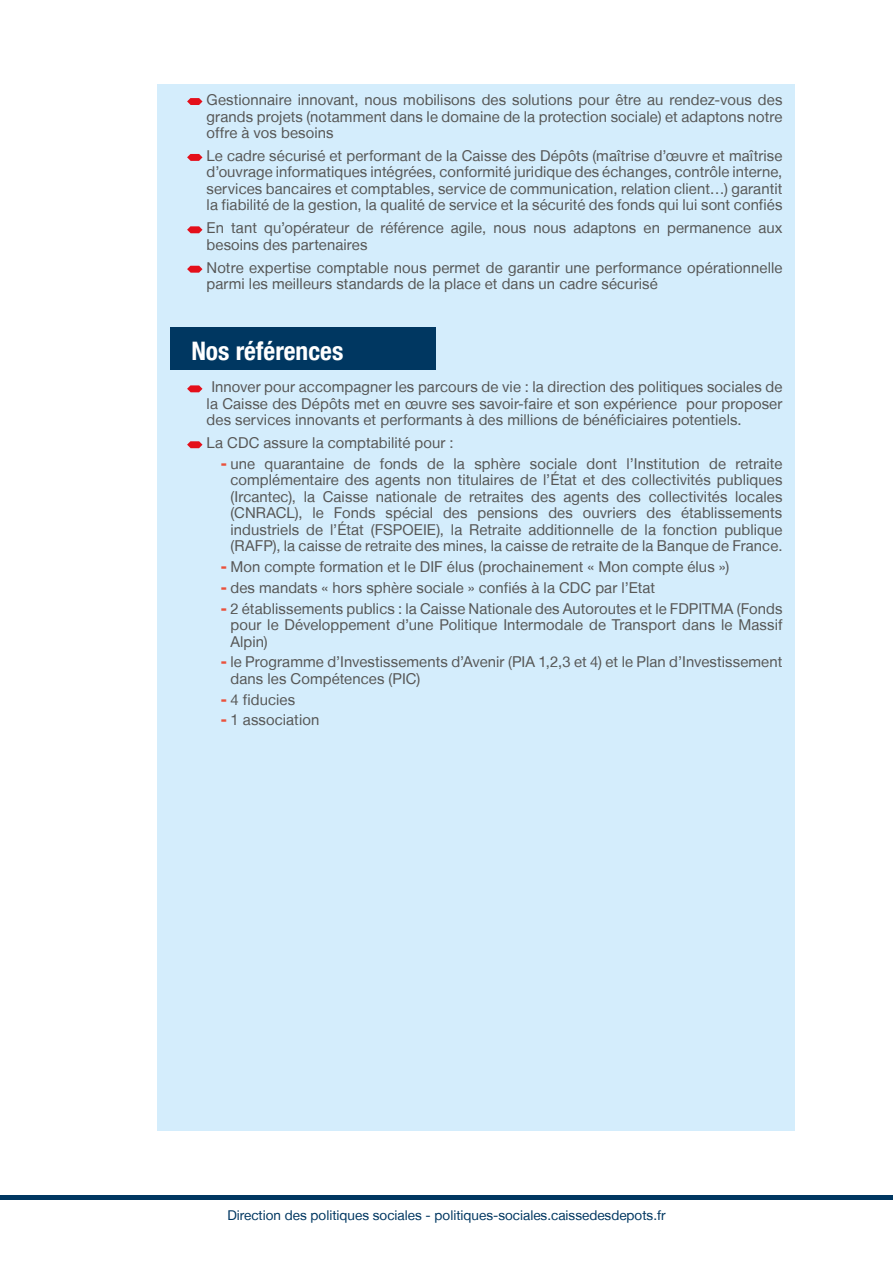
<style>
.page{position:relative;width:893px;height:1263px;background:#fff}
.page>*{position:absolute;margin:0;border:0;box-sizing:border-box;transform-origin:0 0}
.t1{font:700 condensed 25.5px "Helvetica Neue LT";color:#fff}
.t2{font:15px/16.5px "Helvetica Neue LT";letter-spacing:.005em;color:#575756;text-align:justify}
.t3{font:13.5px "Helvetica Neue LT";color:#003761}
.s1{font-weight:900;font-stretch:expanded;color:#ea513b}
</style>
<div class="page">
<div style="left:157px;top:84px;width:638px;height:1046px;background:#d4edfc"></div>
<svg style="left:187px;top:98px;width:15px;height:7px"></svg>
<svg style="left:187px;top:154px;width:15px;height:7px"></svg>
<svg style="left:187px;top:226px;width:15px;height:7px"></svg>
<svg style="left:187px;top:266px;width:15px;height:7px"></svg>
<div style="left:170px;top:327px;width:266px;height:42px;background:#003761"></div>
<svg style="left:187px;top:385px;width:15px;height:7px"></svg>
<svg style="left:187px;top:441px;width:15px;height:7px"></svg>
<div style="left:0;top:1195px;width:893px;height:5px;background:#003761"></div>
<p class="t2" style="left:207px;top:91px;width:577px">Gestionnaire innovant, nous mobilisons des solutions pour être au rendez-vous des grands projets (notamment dans le domaine de la protection sociale) et adaptons notre offre à vos besoins</p>
<p class="t2" style="left:207px;top:147px;width:577px">Le cadre sécurisé et performant de la Caisse des Dépôts (maîtrise d’œuvre et maîtrise d’ouvrage informatiques intégrées, conformité juridique des échanges, contrôle interne, services bancaires et comptables, service de communication, relation client…) garantit la fiabilité de la gestion, la qualité de service et la sécurité des fonds qui lui sont confiés</p>
<p class="t2" style="left:207px;top:219px;width:577px">En tant qu’opérateur de référence agile, nous nous adaptons en permanence aux besoins des partenaires</p>
<p class="t2" style="left:207px;top:259px;width:577px">Notre expertise comptable nous permet de garantir une performance opérationnelle parmi les meilleurs standards de la place et dans un cadre sécurisé</p>
<h1 class="t1" style="left:191px;top:336px;width:153px">Nos références</h1>
<p class="t2" style="left:207px;top:379px;width:577px;text-indent:5px">Innover pour accompagner les parcours de vie : la direction des politiques sociales de la Caisse des Dépôts met en œuvre ses savoir-faire et son expérience pour proposer des services innovants et performants à des millions de bénéficiaires potentiels.</p>
<p class="t2" style="left:207px;top:434px;width:249px">La CDC assure la comptabilité pour :</p>
<p class="t2" style="left:230px;top:455px;width:553px;text-indent:-9px"><span class="s1">-</span> une quarantaine de fonds de la sphère sociale dont l’Institution de retraite complémentaire des agents non titulaires de l’État et des collectivités publiques (Ircantec), la Caisse nationale de retraites des agents des collectivités locales (CNRACL), le Fonds spécial des pensions des ouvriers des établissements industriels de l’État (FSPOEIE), la Retraite additionnelle de la fonction publique (RAFP), la caisse de retraite des mines, la caisse de retraite de la Banque de France.</p>
<p class="t2" style="left:221px;top:558px;width:510px"><span class="s1">-</span> Mon compte formation et le DIF élus (prochainement « Mon compte élus »)</p>
<p class="t2" style="left:221px;top:579px;width:436px"><span class="s1">-</span> des mandats « hors sphère sociale » confiés à la CDC par l’Etat</p>
<p class="t2" style="left:230px;top:600px;width:553px;text-indent:-9px"><span class="s1">-</span> 2 établissements publics : la Caisse Nationale des Autoroutes et le FDPITMA (Fonds pour le Développement d’une Politique Intermodale de Transport dans le Massif Alpin)</p>
<p class="t2" style="left:230px;top:654px;width:553px;text-indent:-9px"><span class="s1">-</span> le Programme d’Investissements d’Avenir (PIA 1,2,3 et 4) et le Plan d’Investissement dans les Compétences (PIC)</p>
<p class="t2" style="left:221px;top:691px;width:76px"><span class="s1">-</span> 4 fiducies</p>
<p class="t2" style="left:221px;top:712px;width:100px"><span class="s1">-</span> 1 association</p>
<p class="t3" style="left:227px;top:1207px;width:440px">Direction des politiques sociales - politiques-sociales.caissedesdepots.fr</p>
</div>
